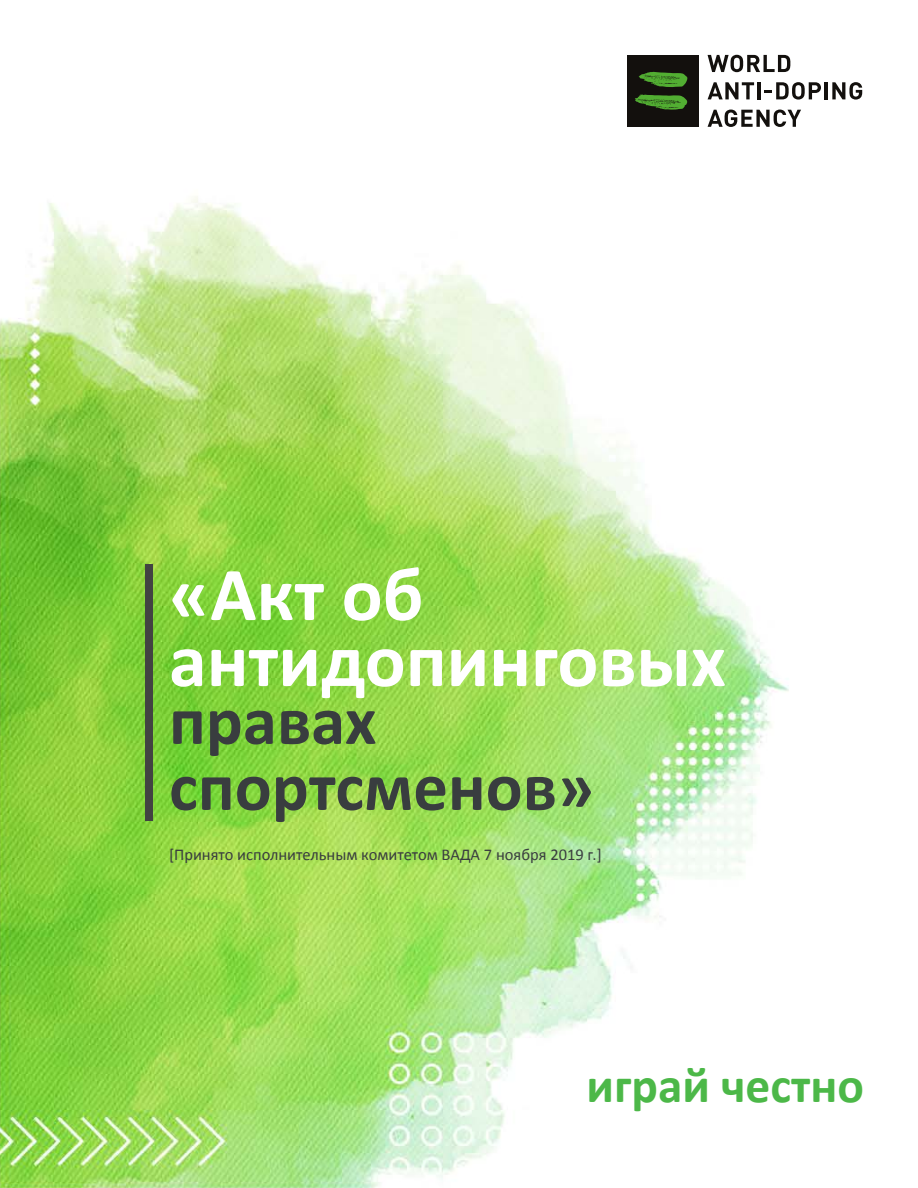
<style>
.page{position:relative;width:918px;height:1188px;background:#fff}
.page>*{position:absolute;margin:0;border:0;box-sizing:border-box;transform-origin:0 0}
.t1{font:700 76.5px/66px "Calibri";color:#fff}
.t2{font:700 69px/66px "Calibri";color:#393d3f}
.t3{font:700 49.5px "Calibri";color:#4cb848}
.t4{font:16.5px "Calibri";color:#393d3f}
</style>
<div class="page">
<img style="left:0;top:196px;width:789px;height:992px">
<div style="left:145px;top:564px;width:8px;height:257px;background:#424242"></div>
<svg style="left:708px;top:55px;width:83px;height:17px"></svg>
<svg style="left:708px;top:82px;width:46px;height:17px"></svg>
<hr style="left:757px;top:82px;width:4px;height:17px;background:#13100d">
<svg style="left:765px;top:82px;width:56px;height:18px"></svg>
<hr style="left:824px;top:82px;width:4px;height:17px;background:#13100d">
<svg style="left:832px;top:82px;width:30px;height:18px"></svg>
<svg style="left:708px;top:110px;width:93px;height:17px"></svg>
<div style="left:627px;top:55px;width:72px;height:72px;background:#13100d"></div>
<svg style="left:635px;top:72px;width:53px;height:38px"></svg>
<p class="t1" style="left:169px;top:561px;width:559px">«Акт об антидопинговых</p>
<p class="t2" style="left:169px;top:687px;width:427px">правах спортсменов»</p>
<p class="t4" style="left:169px;top:844px;width:434px">[Принято исполнительным комитетом ВАДА 7 ноября 2019 г.]</p>
<p class="t3" style="left:586px;top:1050px;width:279px">играй честно</p>
</div>
